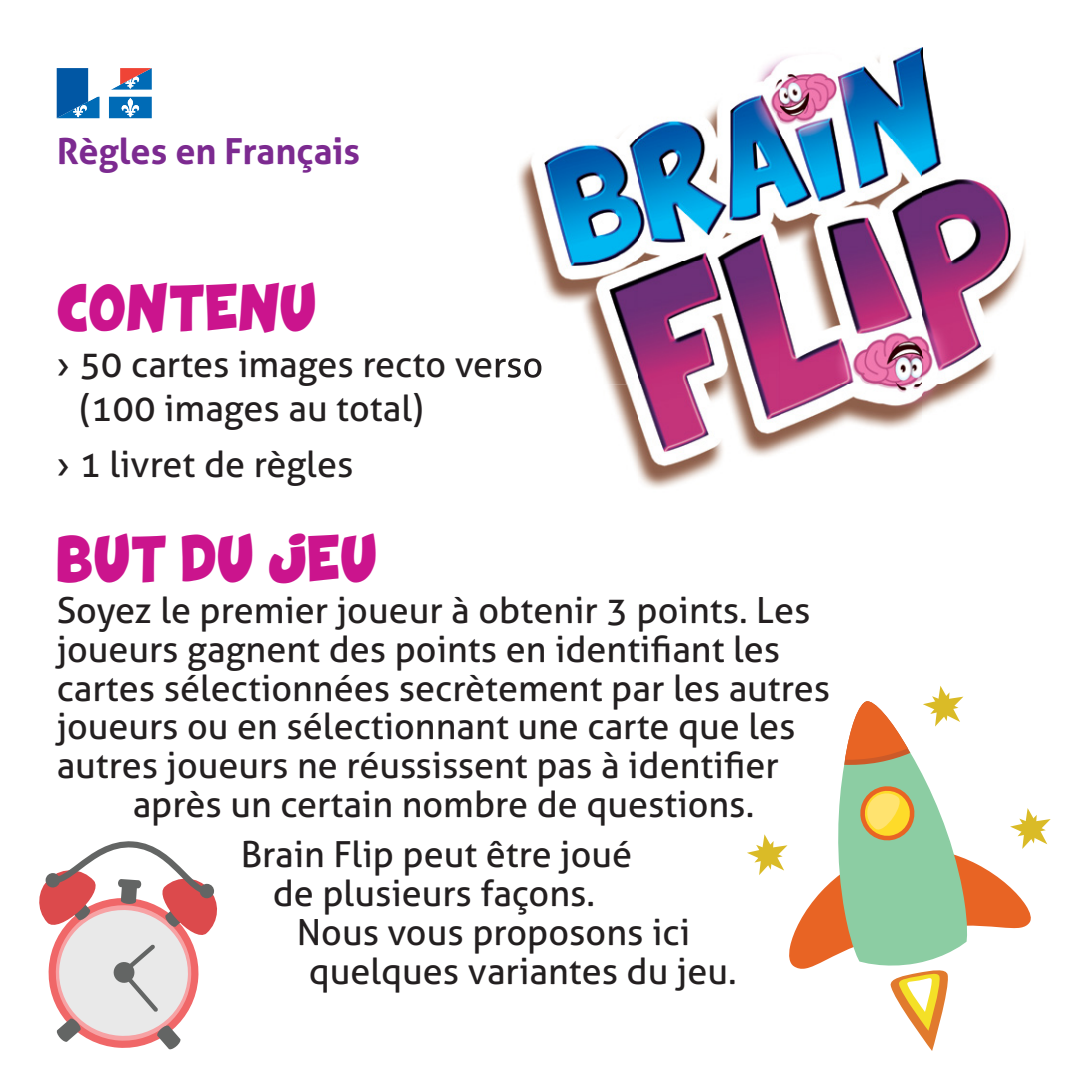
<style>
.page{position:relative;width:1066px;height:1066px;background:#fff}
.page>*{position:absolute;margin:0;border:0;box-sizing:border-box;transform-origin:0 0}
.t1{font:36px/38.8px "Aller";color:#231f20}
.t2{font:700 36px "Aller";color:#7c2a90}
.t3{font:32px "Comix Loud";letter-spacing:.025em;color:#cb148d}
</style>
<div class="page">
<img style="left:517px;top:47px;width:509px;height:442px">
<img style="left:1009px;top:47px;width:17px;height:21px">
<img style="left:496px;top:351px;width:47px;height:35px">
<svg style="left:57px;top:68px;width:95px;height:50px"></svg>
<svg style="left:747px;top:686px;width:304px;height:365px"></svg>
<svg style="left:39px;top:841px;width:178px;height:209px"></svg>
<div style="left:199px;top:883px;width:15px;height:15px;background:#636564;border-radius:50%"></div>
<p class="t2" style="left:57px;top:129px;width:305px">Règles en Français</p>
<p class="t3" style="left:57px;top:292px;width:261px">CONTENU</p>
<p class="t1" style="left:79px;top:342px;width:465px;line-height:44px;text-indent:-23px">› 50 cartes images recto verso (100 images au total)</p>
<p class="t1" style="left:57px;top:444px;width:298px">› 1 livret de règles</p>
<p class="t3" style="left:57px;top:543px;width:322px">BUT DU JEU</p>
<p class="t1" style="left:57px;top:591px;width:755px">Soyez le premier joueur à obtenir 3 points. Les</p>
<p class="t1" style="left:57px;top:629px;width:725px">joueurs gagnent des points en identifiant les</p>
<p class="t1" style="left:57px;top:668px;width:775px">cartes sélectionnées secrètement par les autres</p>
<p class="t1" style="left:57px;top:707px;width:740px">joueurs ou en sélectionnant une carte que les</p>
<p class="t1" style="left:57px;top:746px;width:724px">autres joueurs ne réussissent pas à identifier</p>
<p class="t1" style="left:133px;top:785px;width:623px">après un certain nombre de questions.</p>
<p class="t1" style="left:241px;top:835px;width:393px;text-align:center">Brain Flip peut être joué de plusieurs façons.</p>
<p class="t1" style="left:309px;top:913px;width:429px;text-indent:-12px">Nous vous proposons ici quelques variantes du jeu.</p>
</div>
